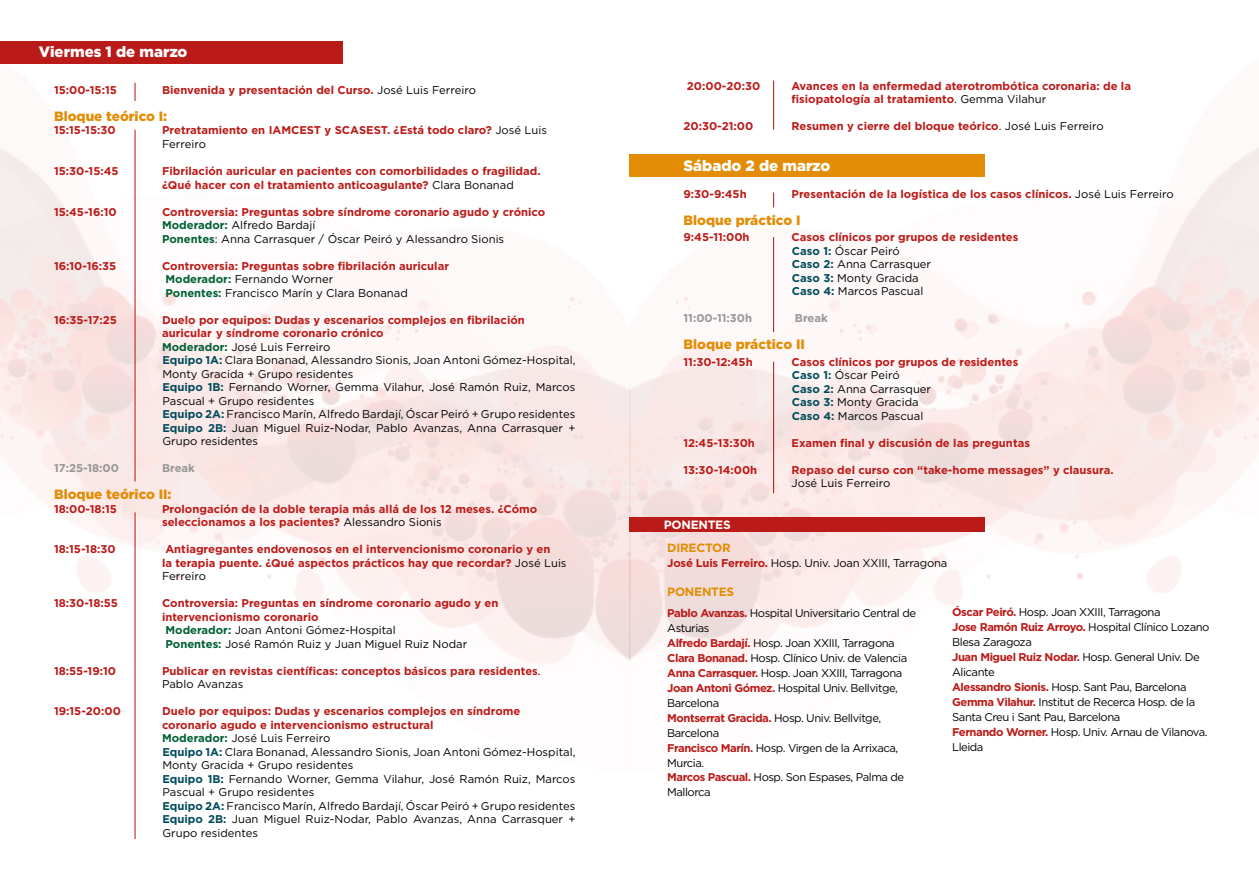
<style>
.page{position:relative;width:1259px;height:893px;background:#fff}
.page>*{position:absolute;margin:0;border:0;box-sizing:border-box;transform-origin:0 0}
.t1{font:900 15px "Gotham";color:#fff}
.t2{font:900 13.5px "Gotham";color:#e28d05}
.t3{font:700 12px "Gotham";letter-spacing:-.02em;color:#e28e02}
.t4{font:700 12px "Gotham";letter-spacing:-.02em;color:#fff}
.t5{font:700 11.25px/13.5px "Gotham";color:#ba1b18}
.t6{font:11.25px/13.5px "Gotham";color:#000}
.t7{font:11.25px/15px "Gotham";letter-spacing:-.04em;color:#000}
.t8{font:11.25px "Gotham";letter-spacing:-.02em;color:#000}
.t9{font:700 11.25px "Gotham";color:#969698}
.s1{font-weight:400;color:#000}
.s2{color:#006034}
.s3{font-weight:700;color:#ba1b18}
.s4{font-weight:700;color:#006034}
.s5{font-weight:700;color:#004b5b}
</style>
<div class="page">
<img style="left:0;top:41px;width:1259px;height:623px">
<div style="left:629px;top:155px;width:355px;height:22px;background:#e28d05"></div>
<div style="left:629px;top:517px;width:356px;height:15px;background:#ba1b18"></div>
<div style="left:0;top:41px;width:342px;height:22px;background:#ba1b18"></div>
<hr style="left:134px;top:130px;width:2px;height:352px;background:#ba1b18">
<svg style="left:134px;top:83px;width:2px;height:18px"></svg>
<hr style="left:773px;top:81px;width:1px;height:49px;background:#ba1b18">
<hr style="left:773px;top:237px;width:1px;height:95px;background:#ba1b18">
<hr style="left:773px;top:362px;width:1px;height:131px;background:#ba1b18">
<svg style="left:773px;top:192px;width:1px;height:15px"></svg>
<hr style="left:134px;top:512px;width:2px;height:327px;background:#ba1b18">
<h1 class="t1" style="left:39px;top:41px;width:150px">Viermes 1 de marzo</h1>
<p class="t5" style="left:54px;top:83px;width:64px">15:00-15:15</p>
<p class="t5" style="left:162px;top:83px;width:315px">Bienvenida y presentación del Curso. <span class="s1">José Luis Ferreiro</span></p>
<p class="t2" style="left:54px;top:107px;width:115px">Bloque teórico I:</p>
<p class="t5" style="left:54px;top:124px;width:63px">15:15-15:30</p>
<p class="t5" style="left:162px;top:124px;width:386px">Pretratamiento en IAMCEST y SCASEST. ¿Está todo claro? <span class="s1">José Luis<br>Ferreiro</span></p>
<p class="t5" style="left:54px;top:164px;width:66px">15:30-15:45</p>
<p class="t5" style="left:162px;top:164px;width:380px">Fibrilación auricular en pacientes con comorbilidades o fragilidad. ¿Qué hacer con el tratamiento anticoagulante? <span class="s1">Clara Bonanad</span></p>
<p class="t5" style="left:54px;top:205px;width:64px">15:45-16:10</p>
<p class="t5" style="left:162px;top:205px;width:385px">Controversia: Preguntas sobre síndrome coronario agudo y crónico<br><span class="s2">Moderador:</span> <span class="s1">Alfredo Bardají<br></span><span class="s2">Ponentes</span><span class="s1">: Anna Carrasquer / Óscar Peiró y Alessandro Sionis</span></p>
<p class="t5" style="left:54px;top:259px;width:64px">16:10-16:35</p>
<p class="t5" style="left:165px;top:259px;width:285px;text-indent:-3px">Controversia: Preguntas sobre fibrilación auricular<br><span class="s2">Moderador:</span> <span class="s1">Fernando Worner<br></span><span class="s2">Ponentes:</span> <span class="s1">Francisco Marín y Clara Bonanad</span></p>
<p class="t5" style="left:54px;top:313px;width:64px">16:35-17:25</p>
<p class="t6" style="left:162px;top:313px;width:415px"><span class="s3">Duelo por equipos: Dudas y escenarios complejos en fibrilación auricular y síndrome coronario crónico<br></span><span class="s4">Moderador:</span> José Luis Ferreiro<br><span class="s5">Equipo 1A:</span> Clara Bonanad, Alessandro Sionis, Joan Antoni Gómez-Hospital, Monty Gracida + Grupo residentes<br><span class="s5">Equipo 1B:</span> Fernando Worner, Gemma Vilahur, José Ramón Ruiz, Marcos Pascual + Grupo residentes<br><span class="s5">Equipo 2A:</span> Francisco Marín, Alfredo Bardají, Óscar Peiró + Grupo residentes <span class="s5">Equipo 2B:</span> Juan Miguel Ruiz-Nodar, Pablo Avanzas, Anna Carrasquer + Grupo residentes</p>
<p class="t9" style="left:54px;top:461px;width:66px">17:25-18:00</p>
<p class="t9" style="left:162px;top:461px;width:34px">Break</p>
<p class="t2" style="left:54px;top:485px;width:119px">Bloque teórico II:</p>
<p class="t5" style="left:54px;top:502px;width:64px">18:00-18:15</p>
<p class="t5" style="left:162px;top:502px;width:377px">Prolongación de la doble terapia más allá de los 12 meses. ¿Cómo seleccionamos a los pacientes? <span class="s1">Alessandro Sionis</span></p>
<p class="t5" style="left:54px;top:542px;width:63px">18:15-18:30</p>
<p class="t5" style="left:162px;top:542px;width:406px;text-indent:3px">Antiagregantes endovenosos en el intervencionismo coronario y en<br>la terapia puente. ¿Qué aspectos prácticos hay que recordar? <span class="s1">José Luis<br>Ferreiro</span></p>
<p class="t5" style="left:54px;top:596px;width:65px">18:30-18:55</p>
<p class="t5" style="left:162px;top:596px;width:338px">Controversia: Preguntas en síndrome coronario agudo y en</p>
<p class="t5" style="left:162px;top:610px;width:158px">intervencionismo coronario</p>
<p class="t6" style="left:165px;top:623px;width:232px"><span class="s4">Moderador:</span> Joan Antoni Gómez-Hospital</p>
<p class="t6" style="left:165px;top:637px;width:303px"><span class="s4">Ponentes:</span> José Ramón Ruiz y Juan Miguel Ruiz Nodar</p>
<p class="t5" style="left:54px;top:664px;width:64px">18:55-19:10</p>
<p class="t5" style="left:162px;top:664px;width:380px">Publicar en revistas científicas: conceptos básicos para residentes<span class="s1">.<br>Pablo Avanzas</span></p>
<p class="t5" style="left:54px;top:704px;width:68px">19:15-20:00</p>
<p class="t6" style="left:162px;top:704px;width:415px"><span class="s3">Duelo por equipos: Dudas y escenarios complejos en síndrome coronario agudo e intervencionismo estructural<br></span><span class="s4">Moderador:</span> José Luis Ferreiro<br><span class="s5">Equipo 1A:</span> Clara Bonanad, Alessandro Sionis, Joan Antoni Gómez-Hospital, Monty Gracida + Grupo residentes<br><span class="s5">Equipo 1B:</span> Fernando Worner, Gemma Vilahur, José Ramón Ruiz, Marcos Pascual + Grupo residentes<br><span class="s5">Equipo 2A:</span> Francisco Marín, Alfredo Bardají, Óscar Peiró + Grupo residentes <span class="s5">Equipo 2B:</span> Juan Miguel Ruiz-Nodar, Pablo Avanzas, Anna Carrasquer + Grupo residentes</p>
<p class="t5" style="left:687px;top:79px;width:75px">20:00-20:30</p>
<p class="t5" style="left:791px;top:79px;width:341px">Avances en la enfermedad aterotrombótica coronaria: de la fisiopatología al tratamiento<span class="s1">. Gemma Vilahur</span></p>
<p class="t5" style="left:683px;top:119px;width:71px">20:30-21:00</p>
<p class="t5" style="left:791px;top:119px;width:314px">Resumen y cierre del bloque teórico<span class="s1">. José Luis Ferreiro</span></p>
<h1 class="t1" style="left:683px;top:155px;width:148px">Sábado 2 de marzo</h1>
<p class="t5" style="left:683px;top:187px;width:65px">9:30-9:45h</p>
<p class="t5" style="left:791px;top:187px;width:384px">Presentación de la logística de los casos clínicos. <span class="s1">José Luis Ferreiro</span></p>
<p class="t2" style="left:683px;top:210px;width:118px">Bloque práctico I</p>
<p class="t5" style="left:683px;top:230px;width:68px">9:45-11:00h</p>
<p class="t6" style="left:791px;top:230px;width:228px"><span class="s3">Casos clínicos por grupos de residentes<br></span><span class="s5">Caso 1:</span> Óscar Peiró<br><span class="s5">Caso 2:</span> Anna Carrasquer<br><span class="s5">Caso 3:</span> Monty Gracida<br><span class="s5">Caso 4:</span> Marcos Pascual</p>
<p class="t9" style="left:683px;top:311px;width:70px">11:00-11:30h</p>
<p class="t9" style="left:795px;top:311px;width:34px">Break</p>
<p class="t2" style="left:683px;top:335px;width:123px">Bloque práctico II</p>
<p class="t5" style="left:683px;top:355px;width:71px">11:30-12:45h</p>
<p class="t6" style="left:791px;top:355px;width:228px"><span class="s3">Casos clínicos por grupos de residentes<br></span><span class="s5">Caso 1:</span> Óscar Peiró<br><span class="s5">Caso 2:</span> Anna Carrasquer<br><span class="s5">Caso 3:</span> Monty Gracida<br><span class="s5">Caso 4:</span> Marcos Pascual</p>
<p class="t5" style="left:683px;top:436px;width:73px">12:45-13:30h</p>
<p class="t5" style="left:791px;top:436px;width:240px">Examen final y discusión de las preguntas</p>
<p class="t5" style="left:683px;top:463px;width:75px">13:30-14:00h</p>
<p class="t5" style="left:791px;top:463px;width:323px">Repaso del curso con “take-home messages” y clausura.</p>
<p class="t6" style="left:791px;top:476px;width:100px">José Luis Ferreiro</p>
<p class="t4" style="left:663px;top:517px;width:69px">PONENTES</p>
<p class="t3" style="left:667px;top:539px;width:65px">DIRECTOR</p>
<p class="t8" style="left:667px;top:555px;width:282px"><span class="s3">José Luis Ferreiro.</span> Hosp. Univ. Joan XXIII, Tarragona</p>
<p class="t3" style="left:667px;top:584px;width:69px">PONENTES</p>
<p class="t7" style="left:667px;top:605px;width:250px"><span class="s3">Pablo Avanzas.</span> Hospital Universitario Central de<br>Asturias<br><span class="s3">Alfredo Bardají.</span> Hosp. Joan XXIII, Tarragona<br><span class="s3">Clara Bonanad.</span> Hosp. Clínico Univ. de Valencia<br><span class="s3">Anna Carrasquer.</span> Hosp. Joan XXIII, Tarragona<br><span class="s3">Joan Antoni Gómez.</span> Hospital Univ. Bellvitge,<br>Barcelona<br><span class="s3">Montserrat Gracida.</span> Hosp. Univ. Bellvitge,<br>Barcelona<br><span class="s3">Francisco Marín.</span> Hosp. Virgen de la Arrixaca,<br>Murcia.<br><span class="s3">Marcos Pascual.</span> Hosp. Son Espases, Palma de<br>Mallorca</p>
<p class="t7" style="left:952px;top:605px;width:259px"><span class="s3">Óscar Peiró.</span> Hosp. Joan XXIII, Tarragona<br><span class="s3">Jose Ramón Ruiz Arroyo.</span> Hospital Clínico Lozano Blesa Zaragoza<br><span class="s3">Juan Miguel Ruiz Nodar.</span> Hosp. General Univ. De Alicante<br><span class="s3">Alessandro Sionis.</span> Hosp. Sant Pau, Barcelona <span class="s3">Gemma Vilahur.</span> Institut de Recerca Hosp. de la Santa Creu i Sant Pau, Barcelona<br><span class="s3">Fernando Worner.</span> Hosp. Univ. Arnau de Vilanova.<br>Lleida</p>
</div>
